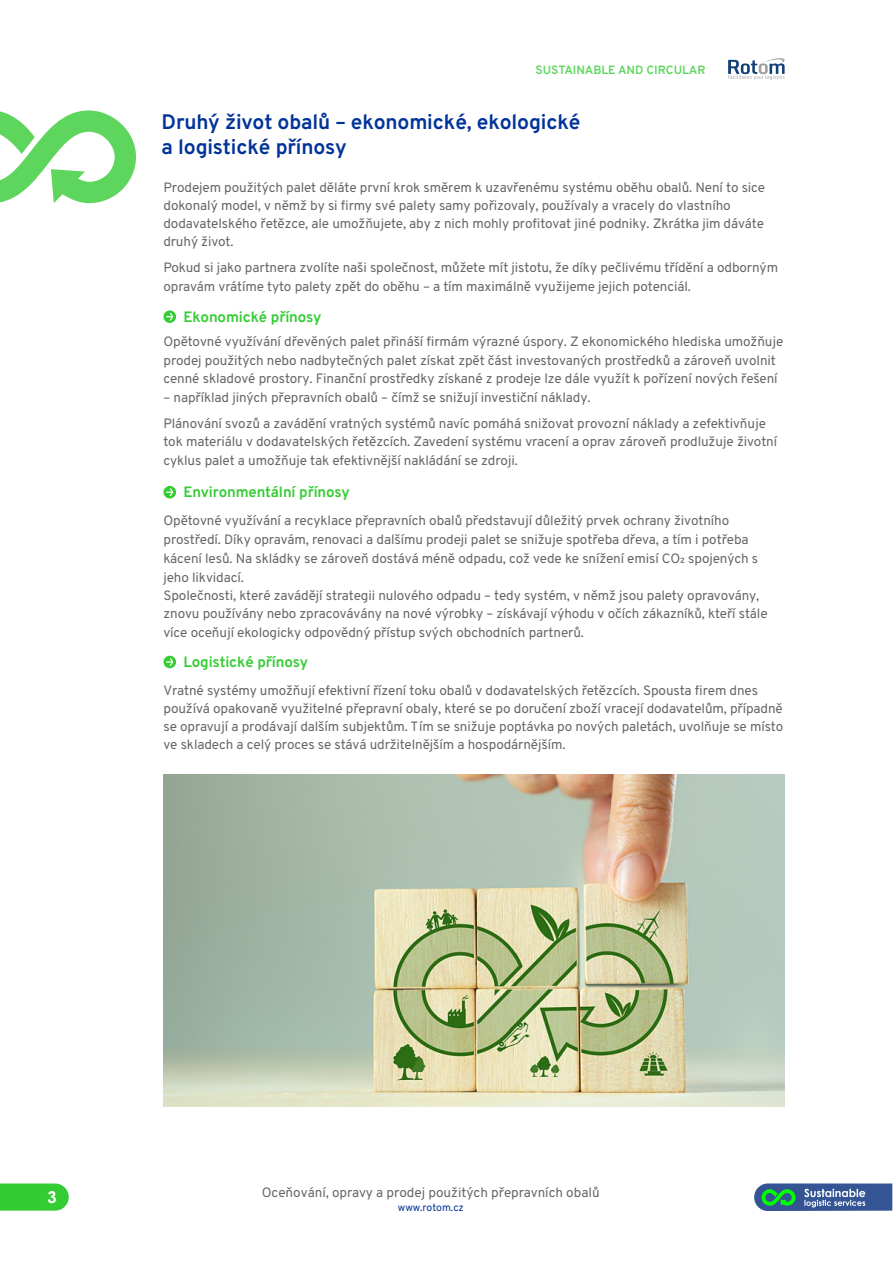
<style>
.page{position:relative;width:893px;height:1263px;background:#fff}
.page>*{position:absolute;margin:0;border:0;box-sizing:border-box;transform-origin:0 0}
.t1{font:700 21px/24.8px "Overpass";letter-spacing:-.005em;color:#039}
.t2{font:700 16.35px "Century Gothic";color:#fff}
.t3{font:700 15px "Overpass";letter-spacing:-.005em;color:#3c3}
.t4{font:13.5px/18.8px "Overpass";letter-spacing:-.005em;color:#666}
.t5{font:700 12px "Overpass";color:rgb(51 204 51/.79)}
.t6{font:10.5px "Overpass";color:#039}
.s1{font-family:"Ubuntu"}
</style>
<div class="page">
<svg style="left:0;top:1183px;width:69px;height:27px;background:#3fcf3f"></svg>
<svg style="left:754px;top:1183px;width:138px;height:28px;background:#4b7897"></svg>
<svg style="left:728px;top:58px;width:57px;height:22px"></svg>
<svg style="left:0;top:110px;width:136px;height:93px"></svg>
<svg style="left:164px;top:310px;width:12px;height:13px"></svg>
<svg style="left:166px;top:313px;width:7px;height:7px"></svg>
<div style="left:164px;top:486px;width:12px;height:12px;background:#3c3;border-radius:50%"></div>
<svg style="left:166px;top:488px;width:7px;height:8px"></svg>
<svg style="left:164px;top:656px;width:12px;height:12px"></svg>
<svg style="left:166px;top:658px;width:7px;height:8px"></svg>
<img style="left:164px;top:775px;width:621px;height:332px">
<p class="t5" style="left:535px;top:65px;width:172px">SUSTAINABLE AND CIRCULAR</p>
<h1 class="t1" style="left:162px;top:112px;width:420px">Druhý život obalů – ekonomické, ekologické a logistické přínosy</h1>
<p class="t4" style="left:163px;top:179px;width:603px;line-height:18.3px">Prodejem použitých palet děláte první krok směrem k uzavřenému systému oběhu obalů. Není to sice dokonalý model, v němž by si firmy své palety samy pořizovaly, používaly a vracely do vlastního dodavatelského řetězce, ale umožňujete, aby z nich mohly profitovat jiné podniky. Zkrátka jim dáváte druhý život.</p>
<p class="t4" style="left:163px;top:260px;width:616px;line-height:18.3px">Pokud si jako partnera zvolíte naši společnost, můžete mít jistotu, že díky pečlivému třídění a odborným opravám vrátíme tyto palety zpět do oběhu – a tím maximálně využijeme jejich potenciál.</p>
<p class="t3" style="left:183px;top:311px;width:140px">Ekonomické přínosy</p>
<p class="t4" style="left:163px;top:334px;width:621px">Opětovné využívání dřevěných palet přináší firmám výrazné úspory. Z ekonomického hlediska umožňuje prodej použitých nebo nadbytečných palet získat zpět část investovaných prostředků a zároveň uvolnit cenné skladové prostory. Finanční prostředky získané z prodeje lze dále využít k pořízení nových řešení</p>
<p class="t4" style="left:163px;top:385px;width:604px;line-height:25.8px">– například jiných přepravních obalů – čímž se snižují investiční náklady.<br>Plánování svozů a zavádění vratných systémů navíc pomáhá snižovat provozní náklady a zefektivňuje</p>
<p class="t4" style="left:163px;top:433px;width:615px">tok materiálu v dodavatelských řetězcích. Zavedení systému vracení a oprav zároveň prodlužuje životní cyklus palet a umožňuje tak efektivnější nakládání se zdroji.</p>
<p class="t3" style="left:183px;top:486px;width:168px">Environmentální přínosy</p>
<p class="t4" style="left:163px;top:512px;width:606px">Opětovné využívání a recyklace přepravních obalů představují důležitý prvek ochrany životního prostředí. Díky opravám, renovaci a dalšímu prodeji palet se snižuje spotřeba dřeva, a tím i potřeba kácení lesů. Na skládky se zároveň dostává méně odpadu, což vede ke snížení emisí CO<span class="s1">₂</span> spojených s jeho likvidací.<br>Společnosti, které zavádějí strategii nulového odpadu – tedy systém, v němž jsou palety opravovány, znovu používány nebo zpracovávány na nové výrobky – získávají výhodu v očích zákazníků, kteří stále více oceňují ekologicky odpovědný přístup svých obchodních partnerů.</p>
<p class="t3" style="left:183px;top:656px;width:126px">Logistické přínosy</p>
<p class="t4" style="left:163px;top:682px;width:621px;line-height:17.9px">Vratné systémy umožňují efektivní řízení toku obalů v dodavatelských řetězcích. Spousta firem dnes používá opakovaně využitelné přepravní obaly, které se po doručení zboží vracejí dodavatelům, případně se opravují a prodávají dalším subjektům. Tím se snižuje poptávka po nových paletách, uvolňuje se místo ve skladech a celý proces se stává udržitelnějším a hospodárnějším.</p>
<p class="t2" style="left:48px;top:1191px;width:11px">3</p>
<p class="t4" style="left:262px;top:1184px;width:339px">Oceňování, opravy a prodej použitých přepravních obalů</p>
<p class="t6" style="left:398px;top:1203px;width:67px">www.rotom.cz</p>
</div>
